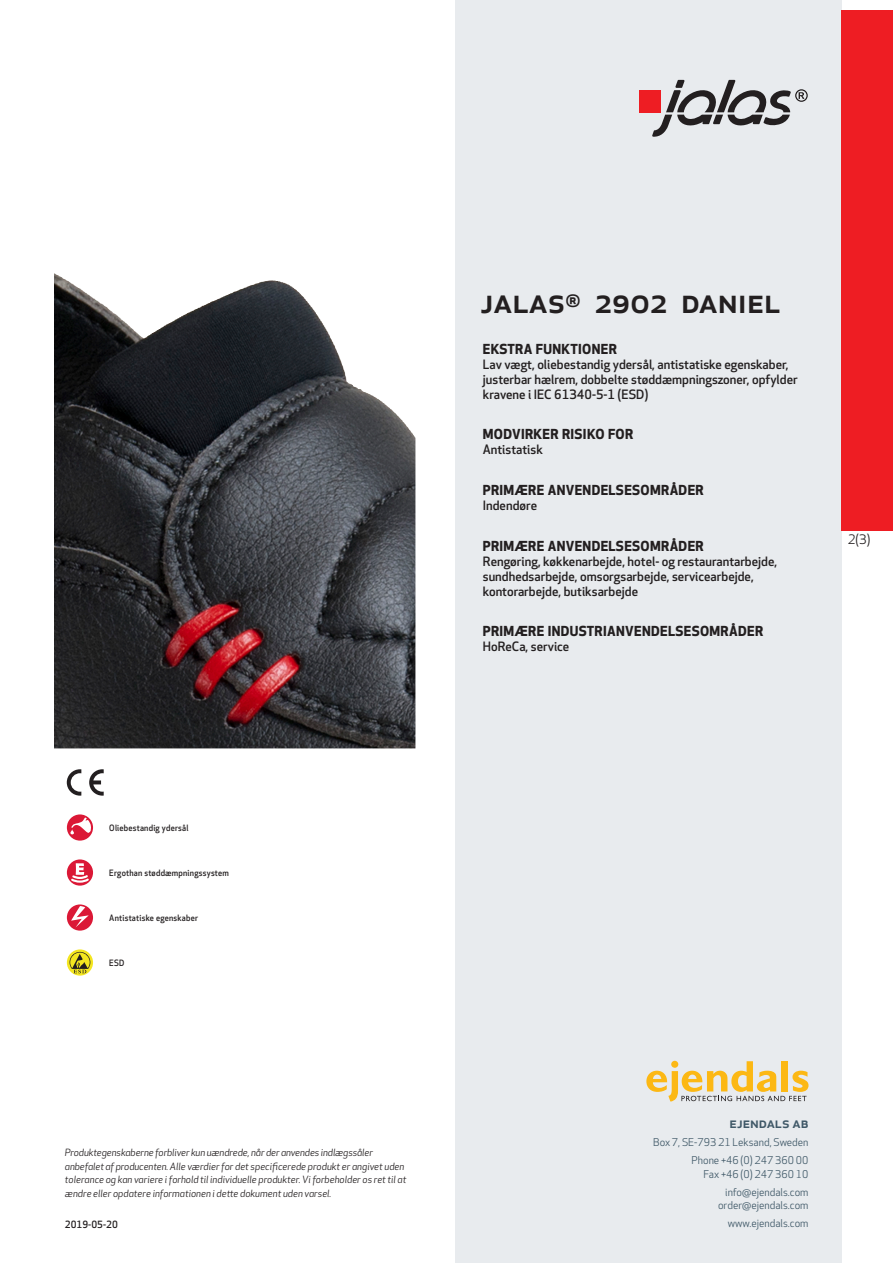
<style>
.page{position:relative;width:893px;height:1263px;background:#fff}
.page>*{position:absolute;margin:0;border:0;box-sizing:border-box;transform-origin:0 0}
.prodname{font:500 34.5px "Apex New";color:#231f20}
.t1{font:500 15px "Apex New";color:#405968}
.Funktion_body{font:700 13.5px "Apex New";letter-spacing:.025em;color:#231f20}
.t2{font:12.75px "Apex New";color:#231f20}
.Funktion_body-2{font:500 12.6px/15px "Apex New";color:#231f20}
.t3{font:10.5px/18px "Apex New";color:#405968;text-align:right}
.t4{font:italic 9.75px/13.5px "Apex New";color:#231f20}
.Sidfot_datum{font:500 9.75px "Apex New";color:#231f20}
.Artikel{font:500 8.55px "Apex New";letter-spacing:.025em;color:#231f20;scale:.95 1}
</style>
<div class="page">
<div style="left:455px;top:0;width:387px;height:1263px;background:#e8ebee"></div>
<svg style="left:646px;top:1061px;width:162px;height:40px"></svg>
<div style="left:842px;top:11px;width:51px;height:520px;background:#ee1d23"></div>
<div style="left:639px;top:90px;width:22px;height:22px;background:#ee1d23"></div>
<svg style="left:652px;top:80px;width:156px;height:57px"></svg>
<svg style="left:67px;top:814px;width:26px;height:27px"></svg>
<svg style="left:70px;top:817px;width:21px;height:17px"></svg>
<svg style="left:67px;top:859px;width:26px;height:27px"></svg>
<svg style="left:69px;top:863px;width:22px;height:21px"></svg>
<svg style="left:67px;top:904px;width:26px;height:27px"></svg>
<svg style="left:71px;top:906px;width:18px;height:21px"></svg>
<svg style="left:67px;top:949px;width:26px;height:26px"></svg>
<svg style="left:70px;top:952px;width:20px;height:21px"></svg>
<svg style="left:89px;top:769px;width:15px;height:27px"></svg>
<svg style="left:67px;top:769px;width:14px;height:27px"></svg>
<img style="left:54px;top:305px;width:361px;height:443px">
<p class="Artikel" style="left:109px;top:822px;width:85px">Oliebestandig ydersål</p>
<p class="Artikel" style="left:109px;top:867px;width:128px">Ergothan støddæmpningssystem</p>
<p class="Artikel" style="left:109px;top:912px;width:95px">Antistatiske egenskaber</p>
<p class="Artikel" style="left:109px;top:957px;width:17px">ESD</p>
<p class="t4" style="left:65px;top:1146px;width:343px">Produktegenskaberne forbliver kun uændrede, når der anvendes indlægssåler anbefalet af producenten. Alle værdier for det specificerede produkt er angivet uden tolerance og kan variere i forhold til individuelle produkter. Vi forbeholder os ret til at ændre eller opdatere informationen i dette dokument uden varsel.</p>
<p class="Sidfot_datum" style="left:65px;top:1218px;width:54px">2019-05-20</p>
<p class="prodname" style="left:480px;top:277px;width:302px">JALAS<sup>®</sup> 2902 DANIEL</p>
<p class="Funktion_body" style="left:483px;top:339px;width:136px">EKSTRA FUNKTIONER</p>
<p class="Funktion_body-2" style="left:483px;top:356px;width:316px">Lav vægt, oliebestandig ydersål, antistatiske egenskaber, justerbar hælrem, dobbelte støddæmpningszoner, opfylder kravene i IEC 61340-5-1 (ESD)</p>
<p class="Funktion_body" style="left:483px;top:425px;width:152px">MODVIRKER RISIKO FOR</p>
<p class="Funktion_body-2" style="left:483px;top:442px;width:62px">Antistatisk</p>
<p class="Funktion_body" style="left:483px;top:480px;width:222px">PRIMÆRE ANVENDELSESOMRÅDER</p>
<p class="Funktion_body-2" style="left:483px;top:498px;width:56px">Indendøre</p>
<p class="Funktion_body" style="left:483px;top:536px;width:222px">PRIMÆRE ANVENDELSESOMRÅDER</p>
<p class="Funktion_body-2" style="left:483px;top:553px;width:296px">Rengøring, køkkenarbejde, hotel- og restaurantarbejde, sundhedsarbejde, omsorgsarbejde, servicearbejde, kontorarbejde, butiksarbejde</p>
<p class="Funktion_body" style="left:483px;top:622px;width:282px">PRIMÆRE INDUSTRIANVENDELSESOMRÅDER</p>
<p class="Funktion_body-2" style="left:483px;top:639px;width:88px">HoReCa, service</p>
<p class="t2" style="left:848px;top:531px;width:24px">2(3)</p>
<p class="t1" style="left:729px;top:1113px;width:80px">ejendals ab</p>
<p class="t3" style="left:653px;top:1133px;width:157px">Box 7, SE-793 21 Leksand, Sweden<br>Phone +46 (0) 247 360 00</p>
<p class="t3" style="left:703px;top:1165px;width:107px">Fax +46 (0) 247 360 10 info@ejendals.com</p>
<p class="t3" style="left:718px;top:1196px;width:92px">order@ejendals.com</p>
<p class="t3" style="left:728px;top:1215px;width:82px">www.ejendals.com</p>
</div>
